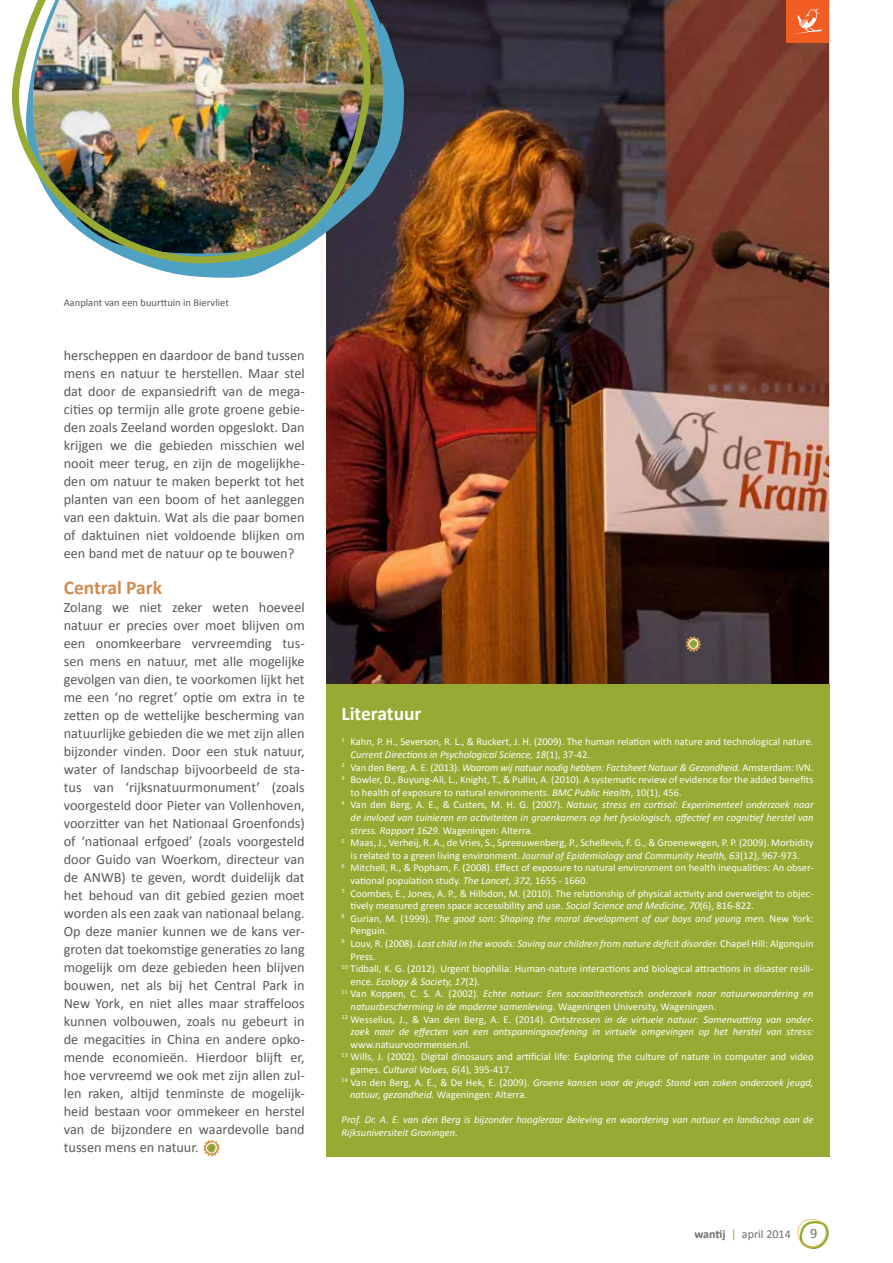
<style>
.page{position:relative;width:893px;height:1263px;background:#fff}
.page>*{position:absolute;margin:0;border:0;box-sizing:border-box;transform-origin:0 0}
.t1{font:700 19.5px "Calibri";color:#d28b50}
.t2{font:700 19.5px "Calibri";color:#fff}
.t3{font:14.25px/18px "Calibri";color:#58595b;text-align:justify}
.t4{font:14.25px "Calibri";color:#6d6e71}
.t5{font:12px "Calibri";color:#6d6e71}
.t6{font:italic 10.5px/12.6px "Calibri";color:#fff}
.t7{font:10.5px "Calibri";color:#fff}
.t8{font:10.5px "Calibri";color:#58595b}
.s1{font-style:normal}
.s2{font-style:italic}
.s3{font-weight:700}
.s4{color:#98a934}
</style>
<div class="page">
<svg style="left:798px;top:1219px;width:31px;height:30px"></svg>
<img style="left:326px;top:0;width:503px;height:685px">
<div style="left:787px;top:0;width:42px;height:43px;background:#f15d22"></div>
<svg style="left:795px;top:8px;width:27px;height:26px"></svg>
<div style="left:326px;top:685px;width:503px;height:472px;background:#98a934"></div>
<svg style="left:686px;top:636px;width:15px;height:16px"></svg>
<svg style="left:138px;top:0;width:266px;height:279px"></svg>
<img style="left:371px;top:0;width:16px;height:256px">
<img style="left:12px;top:0;width:359px;height:263px">
<svg style="left:203px;top:1140px;width:17px;height:17px"></svg>
<p class="t8" style="left:64px;top:296px;width:167px">Aanplant van een buurttuin in Biervliet</p>
<p class="t3" style="left:64px;top:346px;width:242px">herscheppen en daardoor de band tussen mens en natuur te herstellen. Maar stel dat door de expansiedrift van de mega&shy;cities op termijn alle grote groene gebie&shy;den zoals Zeeland worden opgeslokt. Dan krijgen we die gebieden misschien wel nooit meer terug, en zijn de mogelijkhe&shy;den om natuur te maken beperkt tot het planten van een boom of het aanleggen van een daktuin. Wat als die paar bomen of daktuinen niet voldoende blijken om een band met de natuur op te bouwen?</p>
<h1 class="t1" style="left:64px;top:575px;width:100px">Central Park</h1>
<p class="t3" style="left:64px;top:598px;width:242px">Zolang we niet zeker weten hoeveel natuur er precies over moet blijven om een onomkeerbare vervreemding tus&shy;sen mens en natuur, met alle mogelijke gevolgen van dien, te voorkomen lijkt het me een ‘no regret’ optie om extra in te zetten op de wettelijke bescherming van natuurlijke gebieden die we met zijn allen bijzonder vinden. Door een stuk natuur, water of landschap bijvoorbeeld de sta&shy;tus van ‘rijksnatuurmonument’ (zoals voorgesteld door Pieter van Vollenhoven, voorzitter van het Nationaal Groenfonds) of ‘nationaal erfgoed’ (zoals voorgesteld door Guido van Woerkom, directeur van de ANWB) te geven, wordt duidelijk dat het behoud van dit gebied gezien moet worden als een zaak van nationaal belang.<br>Op deze manier kunnen we de kans ver&shy;groten dat toekomstige generaties zo lang mogelijk om deze gebieden heen blijven bouwen, net als bij het Central Park in New York, en niet alles maar straffeloos kunnen volbouwen, zoals nu gebeurt in de megacities in China en andere opko&shy;mende economieën. Hierdoor blijft er, hoe vervreemd we ook met zijn allen zul&shy;len raken, altijd tenminste de mogelijk&shy;heid bestaan voor ommekeer en herstel van de bijzondere en waardevolle band tussen mens en natuur.</p>
<h1 class="t2" style="left:342px;top:701px;width:81px">Literatuur</h1>
<p class="t7" style="left:342px;top:735px;width:473px"><sup>1</sup> Kahn, P. H., Severson, R. L., &amp; Ruckert, J. H. (2009). The human relation with nature and technological nature.</p>
<p class="t6" style="left:351px;top:748px;width:241px">Current Directions in Psychological Science, 18<span class="s1">(1), 37-42.</span></p>
<p class="t6" style="left:342px;top:760px;width:473px"><sup>2</sup> <span class="s1">Van den Berg, A. E. (2013).</span> Waarom wij natuur nodig hebben: Factsheet Natuur &amp; Gezondheid. <span class="s1">Amsterdam: IVN.</span></p>
<p class="t7" style="left:342px;top:773px;width:473px"><sup>3</sup> Bowler, D., Buyung-Ali, L., Knight, T., &amp; Pullin, A. (2010). A systematic review of evidence for the added benefits</p>
<p class="t7" style="left:351px;top:786px;width:333px">to health of exposure to natural environments. <span class="s2">BMC Public Health</span>, 10(1), 456.</p>
<p class="t6" style="left:342px;top:798px;width:473px"><sup>4</sup> <span class="s1">Van den Berg, A. E., &amp; Custers, M. H. G. (2007).</span> Natuur, stress en cortisol: Experimenteel onderzoek naar</p>
<p class="t6" style="left:351px;top:811px;width:464px">de invloed van tuinieren en activiteiten in groenkamers op het fysiologisch, affectief en cognitief herstel van</p>
<p class="t6" style="left:351px;top:823px;width:184px">stress. Rapport 1629. <span class="s1">Wageningen: Alterra.</span></p>
<p class="t7" style="left:342px;top:836px;width:473px"><sup>5</sup> Maas, J., Verheij, R. A., de Vries, S., Spreeuwenberg, P., Schellevis, F. G., &amp; Groenewegen, P. P. (2009). Morbidity</p>
<p class="t7" style="left:351px;top:849px;width:451px">is related to a green living environment. <span class="s2">Journal of Epidemiology and Community Health, 63</span>(12), 967-973.</p>
<p class="t7" style="left:342px;top:861px;width:473px"><sup>6</sup> Mitchell, R., &amp; Popham, F. (2008). Effect of exposure to natural environment on health inequalities: An obser-</p>
<p class="t7" style="left:351px;top:874px;width:239px">vational population study. <span class="s2">The Lancet, 372,</span> 1655 - 1660.</p>
<p class="t7" style="left:342px;top:886px;width:473px"><sup>7</sup> Coombes, E., Jones, A. P., &amp; Hillsdon, M. (2010). The relationship of physical activity and overweight to objec-</p>
<p class="t7" style="left:351px;top:899px;width:405px">tively measured green space accessibility and use. <span class="s2">Social Science and Medicine, 70</span>(6), 816-822.</p>
<p class="t6" style="left:342px;top:911px;width:473px"><sup>8</sup> <span class="s1">Gurian, M. (1999).</span> The good son: Shaping the moral development of our boys and young men. <span class="s1">New York:</span></p>
<p class="t7" style="left:351px;top:924px;width:38px">Penguin.</p>
<p class="t6" style="left:342px;top:937px;width:473px"><sup>9</sup> <span class="s1">Louv, R. (2008).</span> Last child in the woods: Saving our children from nature deficit disorder. <span class="s1">Chapel Hill: Algonquin</span></p>
<p class="t7" style="left:351px;top:949px;width:27px">Press.</p>
<p class="t7" style="left:342px;top:962px;width:473px"><sup>10</sup> Tidball, K. G. (2012). Urgent biophilia: Human-nature interactions and biological attractions in disaster resili-</p>
<p class="t6" style="left:351px;top:974px;width:131px"><span class="s1">ence.</span> Ecology &amp; Society, 17<span class="s1">(2).</span></p>
<p class="t6" style="left:342px;top:987px;width:473px"><sup>11</sup> <span class="s1">Van Koppen, C. S. A. (2002).</span> Echte natuur: Een sociaaltheoretisch onderzoek naar natuurwaardering en</p>
<p class="t6" style="left:351px;top:1000px;width:367px">natuurbescherming in de moderne samenleving. <span class="s1">Wageningen University, Wageningen.</span></p>
<p class="t6" style="left:342px;top:1012px;width:473px"><sup>12</sup> <span class="s1">Wesselius, J., &amp; Van den Berg, A. E. (2014).</span> Ontstressen in de virtuele natuur: Samenvatting van onder-</p>
<p class="t6" style="left:351px;top:1025px;width:464px">zoek naar de effecten van een ontspanningsoefening in virtuele omgevingen op het herstel van stress:</p>
<p class="t7" style="left:351px;top:1038px;width:121px">www.natuurvoormensen.nl.</p>
<p class="t7" style="left:342px;top:1050px;width:473px"><sup>13</sup> Wills, J. (2002). Digital dinosaurs and artificial life: Exploring the culture of nature in computer and video</p>
<p class="t7" style="left:351px;top:1063px;width:163px">games. <span class="s2">Cultural Values, 6</span>(4), 395-417.</p>
<p class="t6" style="left:342px;top:1075px;width:473px"><sup>14</sup> <span class="s1">Van den Berg, A. E., &amp; De Hek, E. (2009).</span> Groene kansen voor de jeugd: Stand van zaken onderzoek jeugd,</p>
<p class="t7" style="left:350px;top:1088px;width:178px"><span class="s2">natuur, gezondheid.</span> Wageningen: Alterra.</p>
<p class="t6" style="left:342px;top:1113px;width:473px">Prof. Dr. A. E. van den Berg is bijzonder hoogleraar Beleving en waardering van natuur en landschap aan de<br>Rijksuniversiteit Groningen.</p>
<p class="t5" style="left:694px;top:1226px;width:98px"><span class="s3">wantij</span> <span class="s4">|</span> april 2014</p>
<p class="t4" style="left:810px;top:1224px;width:9px">9</p>
</div>
